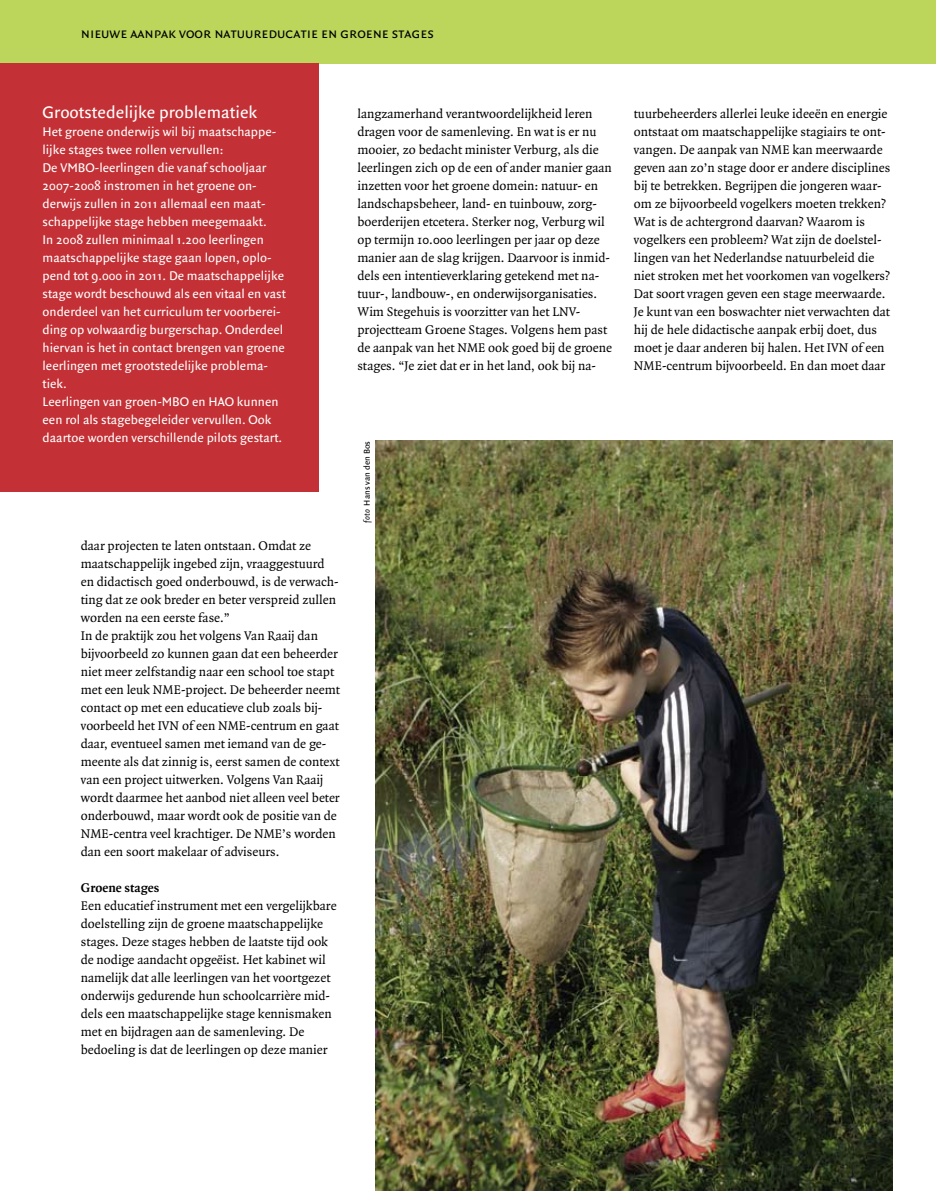
<style>
.page{position:relative;width:936px;height:1191px;background:#fff}
.page>*{position:absolute;margin:0;border:0;box-sizing:border-box;transform-origin:0 0}
.t1{font:18px "Quadraat Sans";color:#fff}
.t2{font:15px "Quadraat Sans Caps";color:#000}
.t3{font:13.5px/18px "Quadraat";color:#000}
.t4{font:13.5px/18px "Quadraat Sans";color:#fff}
.t5{font:700 13.5px "Quadraat";color:#000}
.t6{font:9px "Quadraat Sans";color:#000}
.s1{font-style:italic}
</style>
<div class="page">
<div style="left:0;top:0;width:935px;height:64px;background:#bbd65a"></div>
<img style="left:375px;top:441px;width:517px;height:750px">
<div style="left:0;top:64px;width:318px;height:428px;background:#c33035"></div>
<p class="t2" style="left:81px;top:24px;width:354px">nieuwe aanpak voor natuureducatie en groene stages</p>
<h1 class="t1" style="left:43px;top:102px;width:216px">Grootstedelijke problematiek</h1>
<p class="t4" style="left:43px;top:123px;width:245px">Het groene onderwijs wil bij maatschappe&shy;lijke stages twee rollen vervullen:<br>De VMBO-leerlingen die vanaf schooljaar 2007-2008 instromen in het groene on&shy;derwijs zullen in 2011 allemaal een maat&shy;schappelijke stage hebben meegemaakt.<br>In 2008 zullen minimaal 1.200 leerlingen maatschappelijke stage gaan lopen, oplo&shy;pend tot 9.000 in 2011. De maatschappelijke stage wordt beschouwd als een vitaal en vast onderdeel van het curriculum ter voorberei&shy;ding op volwaardig burgerschap. Onderdeel hiervan is het in contact brengen van groene leerlingen met grootstedelijke problema&shy;tiek.<br>Leerlingen van groen-MBO en HAO kunnen een rol als stagebegeleider vervullen. Ook daartoe worden verschillende pilots gestart.</p>
<p class="t3" style="left:81px;top:537px;width:260px">daar projecten te laten ontstaan. Omdat ze maatschappelijk ingebed zijn, vraaggestuurd en didactisch goed onderbouwd, is de verwach&shy;ting dat ze ook breder en beter verspreid zullen worden na een eerste fase.”<br>In de praktijk zou het volgens Van Raaij dan bijvoorbeeld zo kunnen gaan dat een beheerder niet meer zelfstandig naar een school toe stapt met een leuk NME-project. De beheerder neemt contact op met een educatieve club zoals bij&shy;voorbeeld het IVN of een NME-centrum en gaat daar, eventueel samen met iemand van de ge&shy;meente als dat zinnig is, eerst samen de context van een project uitwerken. Volgens Van Raaij wordt daarmee het aanbod niet alleen veel beter onderbouwd, maar wordt ook de positie van de NME-centra veel krachtiger. De NME’s worden dan een soort makelaar of adviseurs.</p>
<p class="t5" style="left:81px;top:880px;width:80px">Groene stages</p>
<p class="t3" style="left:81px;top:897px;width:257px">Een educatief instrument met een vergelijkbare doelstelling zijn de groene maatschappelijke stages. Deze stages hebben de laatste tijd ook de nodige aandacht opgeëist. Het kabinet wil namelijk dat alle leerlingen van het voortgezet onderwijs gedurende hun schoolcarrière mid&shy;dels een maatschappelijke stage kennismaken met en bijdragen aan de samenleving. De bedoeling is dat de leerlingen op deze manier</p>
<p class="t3" style="left:357px;top:105px;width:256px">langzamerhand verantwoordelijkheid leren dragen voor de samenleving. En wat is er nu mooier, zo bedacht minister Verburg, als die leerlingen zich op de een of ander manier gaan inzetten voor het groene domein: natuur- en landschapsbeheer, land- en tuinbouw, zorg&shy;boerderijen etcetera. Sterker nog, Verburg wil op termijn 10.000 leerlingen per jaar op deze manier aan de slag krijgen. Daarvoor is inmid&shy;dels een intentieverklaring getekend met na&shy;tuur-, landbouw-, en onderwijsorganisaties.<br>Wim Stegehuis is voorzitter van het LNV&shy;projectteam Groene Stages. Volgens hem past de aanpak van het NME ook goed bij de groene stages. “Je ziet dat er in het land, ook bij na-</p>
<p class="t6" style="left:362px;top:522px;width:83px;rotate:-90deg"><span class="s1">foto</span> Hans van den Bos</p>
<p class="t3" style="left:634px;top:105px;width:258px">tuurbeheerders allerlei leuke ideeën en energie ontstaat om maatschappelijke stagiairs te ont&shy;vangen. De aanpak van NME kan meerwaarde geven aan zo’n stage door er andere disciplines bij te betrekken. Begrijpen die jongeren waar&shy;om ze bijvoorbeeld vogelkers moeten trekken?<br>Wat is de achtergrond daarvan? Waarom is vogelkers een probleem? Wat zijn de doelstel&shy;lingen van het Nederlandse natuurbeleid die niet stroken met het voorkomen van vogelkers?<br>Dat soort vragen geven een stage meerwaarde.<br>Je kunt van een boswachter niet verwachten dat hij de hele didactische aanpak erbij doet, dus moet je daar anderen bij halen. Het IVN of een NME-centrum bijvoorbeeld. En dan moet daar</p>
</div>
